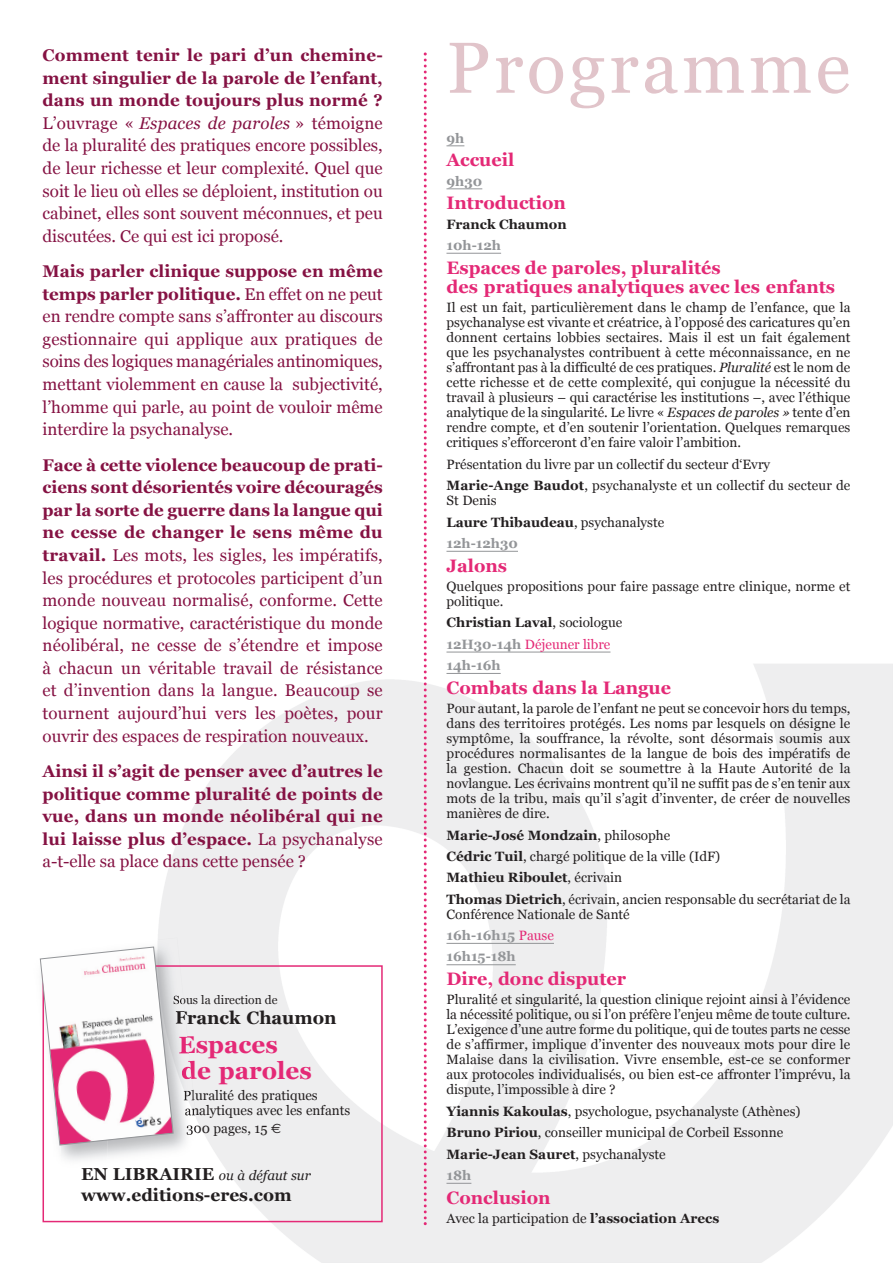
<style>
.page{position:relative;width:893px;height:1263px;background:#fff}
.page>*{position:absolute;margin:0;border:0;box-sizing:border-box;transform-origin:0 0}
.t1{font:72px "Georgia";letter-spacing:.05em;color:#e1c4ca}
.t2{font:700 24.3px/25.5px "Georgia";color:#e42976}
.t3{font:700 18px/19.5px "Georgia";color:#e42976}
.t4{font:700 18px "Georgia";color:#231f20}
.t5{font:700 17.25px "Georgia";color:#231f20}
.t6{font:16.95px/22.6px "Georgia";color:#851243;text-align:justify}
.t7{font:700 16.95px/22.6px "Georgia";letter-spacing:.01em;color:#851243;text-align:justify}
.t8{font:13.5px/15px "Georgia";color:#231f20}
.t9{font:700 13.5px/21.5px "Georgia";color:#939598}
.t10{font:italic 13.5px "Georgia";color:#231f20}
.t11{font:700 13.5px "Georgia";color:#231f20}
.t12{font:12px "Georgia";color:#231f20}
.s1{font-weight:700}
.s2{font-style:italic}
.s3{font-weight:400}
.s4{font-family:"Euro Sans"}
.s5{font-weight:700;font-style:normal;font-size:17.25px}
.s6{font-weight:700;color:#939598}
.s7{color:#231f20}
.s8{font-weight:400;color:#231f20}
.s9{font-weight:400;color:#e42976}
.s10{color:#e42976}
</style>
<div class="page">
<svg style="left:446px;top:145px;width:18px;height:1px"></svg>
<hr style="left:446px;top:188px;width:36px;height:1px;background:#939598">
<hr style="left:446px;top:253px;width:55px;height:1px;background:#939598">
<hr style="left:446px;top:551px;width:72px;height:1px;background:#939598">
<hr style="left:446px;top:652px;width:164px;height:1px;background:#939598">
<hr style="left:446px;top:673px;width:55px;height:1px;background:#939598">
<hr style="left:446px;top:943px;width:108px;height:1px;background:#939598">
<hr style="left:446px;top:964px;width:70px;height:1px;background:#939598">
<svg style="left:446px;top:1183px;width:25px;height:1px"></svg>
<svg style="left:424px;top:53px;width:3px;height:1172px"></svg>
<img style="left:39px;top:958px;width:22px;height:213px">
<div style="left:43px;top:965px;width:340px;height:257px;border:2px solid #e42976"></div>
<svg style="left:40px;top:947px;width:158px;height:198px"></svg>
<p class="t6" style="left:43px;top:44px;width:342px"><span class="s1">Comment tenir le pari d’un chemine&shy;ment singulier de la parole de l’enfant, dans un monde toujours plus normé ?<br></span>L’ouvrage « <span class="s2">Espaces de paroles</span> » témoigne de la pluralité des pratiques encore possibles, de leur richesse et leur complexité. Quel que soit le lieu où elles se déploient, institution ou cabinet, elles sont souvent méconnues, et peu discutées. Ce qui est ici proposé.</p>
<p class="t6" style="left:43px;top:260px;width:342px"><span class="s1">Mais parler clinique suppose en même temps parler politique.</span> En effet on ne peut en rendre compte sans s’affronter au discours gestionnaire qui applique aux pratiques de soins des logiques managériales antinomiques, mettant violemment en cause la subjectivité, l’homme qui parle, au point de vouloir même interdire la psychanalyse.</p>
<p class="t6" style="left:43px;top:453px;width:342px"><span class="s1">Face à cette violence beaucoup de prati&shy;ciens sont désorientés voire découragés par la sorte de guerre dans la langue qui ne cesse de changer le sens même du travail.</span> Les mots, les sigles, les impératifs, les procédures et protocoles participent d’un monde nouveau normalisé, conforme. Cette logique normative, caractéristique du monde néolibéral, ne cesse de s’étendre et impose à chacun un véritable travail de résistance et d’invention dans la langue. Beaucoup se tournent aujourd’hui vers les poètes, pour ouvrir des espaces de respiration nouveaux.</p>
<p class="t7" style="left:43px;top:760px;width:342px">Ainsi il s’agit de penser avec d’autres le politique comme pluralité de points de vue, dans un monde néolibéral qui ne lui laisse plus d’espace. <span class="s3">La psychanalyse a-t-elle sa place dans cette pensée ?</span></p>
<p class="t12" style="left:173px;top:993px;width:106px">Sous la direction de</p>
<h3 class="t4" style="left:175px;top:1007px;width:163px">Franck Chaumon</h3>
<h2 class="t2" style="left:178px;top:1032px;width:135px">Espaces de paroles</h2>
<p class="t8" style="left:183px;top:1088px;width:169px">Pluralité des pratiques analytiques avec les enfants</p>
<p class="t8" style="left:186px;top:1120px;width:97px">300 pages, 15 <span class="s4">€</span></p>
<p class="t10" style="left:81px;top:1168px;width:231px"><span class="s5">EN LIBRAIRIE</span> ou à défaut sur</p>
<p class="t5" style="left:81px;top:1185px;width:212px">www.editions-eres.com</p>
<h1 class="t1" style="left:446px;top:27px;width:405px">Programme</h1>
<p class="t9" style="left:446px;top:127px;width:19px">9h</p>
<h3 class="t3" style="left:446px;top:150px;width:69px">Accueil</h3>
<p class="t9" style="left:446px;top:170px;width:37px">9h30</p>
<h3 class="t3" style="left:446px;top:193px;width:121px">Introduction</h3>
<p class="t11" style="left:446px;top:216px;width:122px">Franck Chaumon</p>
<p class="t9" style="left:446px;top:234px;width:56px">10h-12h</p>
<h3 class="t3" style="left:446px;top:258px;width:390px">Espaces de paroles, pluralités<br>des pratiques analytiques avec les enfants</h3>
<p class="t8" style="left:446px;top:300px;width:405px;text-align:justify">Il est un fait, particulièrement dans le champ de l’enfance, que la psychanalyse est vivante et créatrice, à l’opposé des caricatures qu’en donnent certains lobbies sectaires. Mais il est un fait également que les psychanalystes contribuent à cette méconnaissance, en ne s’affrontant pas à la difficulté de ces pratiques. <span class="s2">Pluralité</span> est le nom de cette richesse et de cette complexité, qui conjugue la nécessité du travail à plusieurs – qui caractérise les institutions –, avec l’éthique analytique de la singularité. Le livre « <span class="s2">Espaces de paroles »</span> tente d’en rendre compte, et d’en soutenir l’orientation. Quelques remarques critiques s’efforceront d’en faire valoir l’ambition.</p>
<p class="t8" style="left:446px;top:453px;width:405px;line-height:21.5px">Présentation du livre par un collectif du secteur d‘Evry<br><span class="s1">Marie-Ange Baudot</span>, psychanalyste et un collectif du secteur de</p>
<p class="t8" style="left:446px;top:490px;width:219px;line-height:21.5px">St Denis<br><span class="s1">Laure Thibaudeau</span>, psychanalyste<br><span class="s6">12h-12h30</span></p>
<h3 class="t3" style="left:446px;top:556px;width:62px">Jalons</h3>
<p class="t8" style="left:446px;top:579px;width:405px">Quelques propositions pour faire passage entre clinique, norme et politique.</p>
<p class="t9" style="left:446px;top:612px;width:177px"><span class="s7">Christian Laval</span><span class="s8">, sociologue<br></span>12H30-14h <span class="s9">Déjeuner libre<br></span>14h-16h</p>
<h3 class="t3" style="left:446px;top:678px;width:226px">Combats dans la Langue</h3>
<p class="t8" style="left:446px;top:701px;width:405px;text-align:justify">Pour autant, la parole de l’enfant ne peut se concevoir hors du temps, dans des territoires protégés. Les noms par lesquels on désigne le symptôme, la souffrance, la révolte, sont désormais soumis aux procédures normalisantes de la langue de bois des impératifs de la gestion. Chacun doit se soumettre à la Haute Autorité de la novlangue. Les écrivains montrent qu’il ne suffit pas de s’en tenir aux mots de la tribu, mais qu’il s’agit d’inventer, de créer de nouvelles manières de dire.</p>
<p class="t8" style="left:446px;top:824px;width:405px;line-height:21.5px"><span class="s1">Marie-José Mondzain</span>, philosophe<br><span class="s1">Cédric Tuil</span>, chargé politique de la ville (IdF)<br><span class="s1">Mathieu Riboulet</span>, écrivain<br><span class="s1">Thomas Dietrich</span>, écrivain, ancien responsable du secrétariat de la</p>
<p class="t8" style="left:446px;top:903px;width:185px;line-height:21.5px">Conférence Nationale de Santé<br><span class="s6">16h-16h15</span> <span class="s10">Pause<br></span><span class="s6">16h15-18h</span></p>
<h3 class="t3" style="left:446px;top:969px;width:181px">Dire, donc disputer</h3>
<p class="t8" style="left:446px;top:992px;width:405px;text-align:justify">Pluralité et singularité, la question clinique rejoint ainsi à l’évidence la nécessité politique, ou si l’on préfère l’enjeu même de toute culture.<br>L’exigence d’une autre forme du politique, qui de toutes parts ne cesse de s’affirmer, implique d’inventer des nouveaux mots pour dire le Malaise dans la civilisation. Vivre ensemble, est-ce se conformer aux protocoles individualisés, ou bien est-ce affronter l’imprévu, la dispute, l’impossible à dire ?</p>
<p class="t8" style="left:446px;top:1100px;width:356px;line-height:21.5px"><span class="s1">Yiannis Kakoulas</span>, psychologue, psychanalyste (Athènes)<br><span class="s1">Bruno Piriou</span>, conseiller municipal de Corbeil Essonne <span class="s1">Marie-Jean Sauret</span>, psychanalyste<br><span class="s6">18h</span></p>
<h3 class="t3" style="left:446px;top:1188px;width:106px">Conclusion</h3>
<p class="t8" style="left:446px;top:1211px;width:274px">Avec la participation de <span class="s1">l’association Arecs</span></p>
</div>
